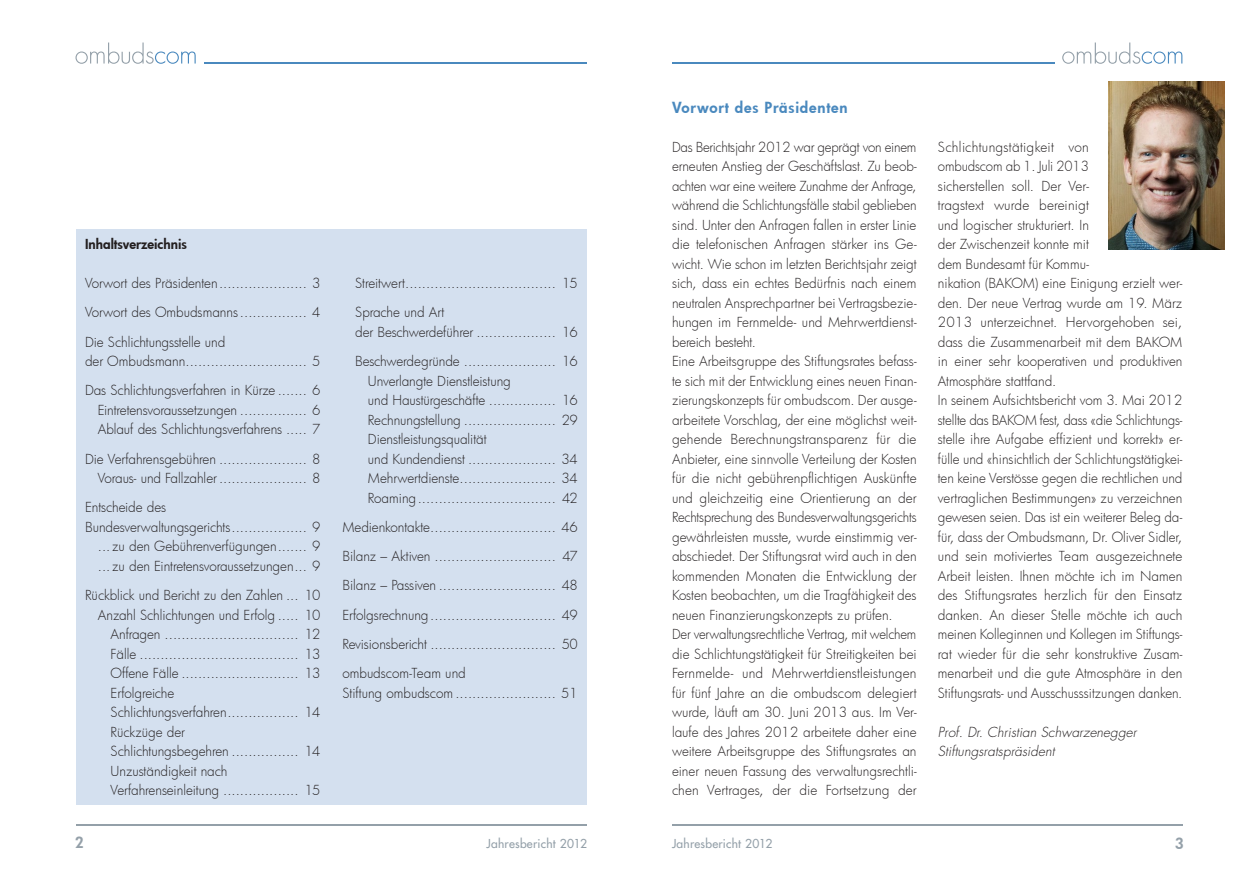
<style>
.page{position:relative;width:1259px;height:893px;background:#fff}
.page>*{position:absolute;margin:0;border:0;box-sizing:border-box;transform-origin:0 0}
.titel{font:800 15px "Futura";letter-spacing:.05em;color:#4a89be}
.t1{font:800 15px "Futura";color:#94a0a9}
.grundtext{font:300 13.5px/19.5px "Futura";letter-spacing:-.005em;color:#231f20}
.grundtext-2{font:italic 300 13.5px "Futura";letter-spacing:.005em;color:#231f20}
.t2{font:800 13.5px "Futura";color:#231f20}
.t3{font:12px "Futura";letter-spacing:.02em;color:#94a0a9}
</style>
<div class="page">
<svg style="left:75px;top:43px;width:121px;height:21px"></svg>
<hr style="left:77px;top:825px;width:510px;height:1px;background:#94a0a9">
<svg style="left:1062px;top:43px;width:120px;height:21px"></svg>
<hr style="left:204px;top:62px;width:383px;height:1px;background:#4a89be">
<hr style="left:672px;top:62px;width:382px;height:1px;background:#4a89be">
<hr style="left:672px;top:825px;width:510px;height:1px;background:#94a0a9">
<div style="left:77px;top:230px;width:510px;height:575px;background:#d4e0ef"></div>
<img style="left:1108px;top:82px;width:117px;height:167px">
<p class="t2" style="left:85px;top:235px;width:103px">Inhaltsverzeichnis</p>
<p class="grundtext" style="left:85px;top:273px;width:237px">Vorwort des Präsidenten..................... 3</p>
<p class="grundtext" style="left:85px;top:302px;width:237px">Vorwort des Ombudsmanns................ 4</p>
<p class="grundtext" style="left:85px;top:332px;width:237px">Die Schlichtungsstelle und<br>der Ombudsmann............................. 5</p>
<p class="grundtext" style="left:85px;top:380px;width:237px">Das Schlichtungsverfahren in Kürze ....... 6</p>
<p class="grundtext" style="left:98px;top:400px;width:224px">Eintretensvoraussetzungen ................ 6</p>
<p class="grundtext" style="left:98px;top:419px;width:224px">Ablauf des Schlichtungsverfahrens ..... 7</p>
<p class="grundtext" style="left:85px;top:449px;width:237px">Die Verfahrensgebühren ..................... 8</p>
<p class="grundtext" style="left:98px;top:468px;width:224px">Voraus- und Fallzahler ..................... 8</p>
<p class="grundtext" style="left:85px;top:497px;width:237px">Entscheide des<br>Bundesverwaltungsgerichts.................. 9</p>
<p class="grundtext" style="left:98px;top:536px;width:224px">... zu den Gebührenverfügungen....... 9</p>
<p class="grundtext" style="left:98px;top:556px;width:224px">... zu den Eintretensvoraussetzungen... 9</p>
<p class="grundtext" style="left:85px;top:585px;width:237px">Rückblick und Bericht zu den Zahlen ... 10</p>
<p class="grundtext" style="left:98px;top:605px;width:224px">Anzahl Schlichtungen und Erfolg ..... 10</p>
<p class="grundtext" style="left:111px;top:624px;width:211px">Anfragen ................................ 12</p>
<p class="grundtext" style="left:111px;top:644px;width:211px">Fälle ...................................... 13</p>
<p class="grundtext" style="left:111px;top:663px;width:211px">Offene Fälle ............................ 13</p>
<p class="grundtext" style="left:111px;top:683px;width:211px">Erfolgreiche<br>Schlichtungsverfahren................. 14</p>
<p class="grundtext" style="left:111px;top:722px;width:211px">Rückzüge der<br>Schlichtungsbegehren ................ 14</p>
<p class="grundtext" style="left:111px;top:761px;width:211px">Unzuständigkeit nach<br>Verfahrenseinleitung .................. 15</p>
<p class="grundtext" style="left:355px;top:273px;width:224px">Streitwert.................................... 15</p>
<p class="grundtext" style="left:355px;top:302px;width:224px">Sprache und Art<br>der Beschwerdeführer ................... 16</p>
<p class="grundtext" style="left:355px;top:351px;width:224px">Beschwerdegründe ...................... 16</p>
<p class="grundtext" style="left:368px;top:371px;width:211px">Unverlangte Dienstleistung<br>und Haustürgeschäfte ................ 16</p>
<p class="grundtext" style="left:368px;top:410px;width:211px">Rechnungstellung ...................... 29</p>
<p class="grundtext" style="left:368px;top:429px;width:211px">Dienstleistungsqualität<br>und Kundendienst ..................... 34</p>
<p class="grundtext" style="left:368px;top:468px;width:211px">Mehrwertdienste....................... 34</p>
<p class="grundtext" style="left:368px;top:488px;width:211px">Roaming................................. 42</p>
<p class="grundtext" style="left:342px;top:517px;width:237px">Medienkontakte.............................. 46</p>
<p class="grundtext" style="left:342px;top:546px;width:237px">Bilanz – Aktiven ............................. 47</p>
<p class="grundtext" style="left:342px;top:575px;width:237px">Bilanz – Passiven ............................ 48</p>
<p class="grundtext" style="left:342px;top:605px;width:237px">Erfolgsrechnung.............................. 49</p>
<p class="grundtext" style="left:342px;top:634px;width:237px">Revisionsbericht .............................. 50</p>
<p class="grundtext" style="left:342px;top:663px;width:237px">ombudscom-Team und<br>Stiftung ombudscom ........................ 51</p>
<p class="titel" style="left:672px;top:97px;width:177px">Vorwort des Präsidenten</p>
<p class="grundtext" style="left:672px;top:137px;width:246px;text-align:justify">Das Berichtsjahr 2012 war geprägt von einem erneuten Anstieg der Geschäftslast. Zu beob&shy;achten war eine weitere Zunahme der Anfrage, während die Schlichtungsfälle stabil geblieben sind. Unter den Anfragen fallen in erster Linie die telefonischen Anfragen stärker ins Ge&shy;wicht. Wie schon im letzten Berichtsjahr zeigt sich, dass ein echtes Bedürfnis nach einem neutralen Ansprechpartner bei Vertragsbezie&shy;hungen im Fernmelde- und Mehrwertdienst&shy;bereich besteht.</p>
<p class="grundtext" style="left:672px;top:351px;width:246px;text-align:justify">Eine Arbeitsgruppe des Stiftungsrates befass&shy;te sich mit der Entwicklung eines neuen Finan&shy;zierungskonzepts für ombudscom. Der ausge&shy;arbeitete Vorschlag, der eine möglichst weit&shy;gehende Berechnungstransparenz für die Anbieter, eine sinnvolle Verteilung der Kosten für die nicht gebührenpflichtigen Auskünfte und gleichzeitig eine Orientierung an der Rechtsprechung des Bundesverwaltungsgerichts gewährleisten musste, wurde einstimmig ver&shy;abschiedet. Der Stiftungsrat wird auch in den kommenden Monaten die Entwicklung der Kosten beobachten, um die Tragfähigkeit des neuen Finanzierungskonzepts zu prüfen.</p>
<p class="grundtext" style="left:672px;top:624px;width:246px;text-align:justify">Der verwaltungsrechtliche Vertrag, mit welchem die Schlichtungstätigkeit für Streitigkeiten bei Fernmelde- und Mehrwertdienstleistungen für fünf Jahre an die ombudscom delegiert wurde, läuft am 30. Juni 2013 aus. Im Ver&shy;laufe des Jahres 2012 arbeitete daher eine weitere Arbeitsgruppe des Stiftungsrates an einer neuen Fassung des verwaltungsrechtli&shy;chen Vertrages, der die Fortsetzung der</p>
<p class="grundtext" style="left:938px;top:137px;width:246px">Schlichtungstätigkeit von<br>ombudscom ab 1. Juli 2013<br>sicherstellen soll. Der Ver-<br>tragstext wurde bereinigt<br>und logischer strukturiert. In<br>der Zwischenzeit konnte mit<br>dem Bundesamt für Kommu-<br>nikation (BAKOM) eine Einigung erzielt wer&shy;den. Der neue Vertrag wurde am 19. März<br>2013 unterzeichnet. Hervorgehoben sei, dass die Zusammenarbeit mit dem BAKOM in einer sehr kooperativen und produktiven<br>Atmosphäre stattfand.</p>
<p class="grundtext" style="left:938px;top:390px;width:246px;text-align:justify">In seinem Aufsichtsbericht vom 3. Mai 2012 stellte das BAKOM fest, dass «die Schlichtungs&shy;stelle ihre Aufgabe effizient und korrekt» er&shy;fülle und «hinsichtlich der Schlichtungstätigkei&shy;ten keine Verstösse gegen die rechtlichen und vertraglichen Bestimmungen» zu verzeichnen gewesen seien. Das ist ein weiterer Beleg da&shy;für, dass der Ombudsmann, Dr. Oliver Sidler, und sein motiviertes Team ausgezeichnete Arbeit leisten. Ihnen möchte ich im Namen des Stiftungsrates herzlich für den Einsatz danken. An dieser Stelle möchte ich auch meinen Kolleginnen und Kollegen im Stiftungs&shy;rat wieder für die sehr konstruktive Zusam&shy;menarbeit und die gute Atmosphäre in den Stiftungsrats- und Ausschusssitzungen danken.</p>
<p class="grundtext-2" style="left:938px;top:723px;width:200px">Prof. Dr. Christian Schwarzenegger</p>
<p class="grundtext-2" style="left:938px;top:743px;width:118px">Stiftungsratspräsident</p>
<p class="t1" style="left:75px;top:833px;width:10px">2</p>
<p class="t3" style="left:486px;top:836px;width:102px">Jahresbericht 2012</p>
<p class="t3" style="left:672px;top:836px;width:102px">Jahresbericht 2012</p>
<p class="t1" style="left:1175px;top:833px;width:10px">3</p>
</div>
